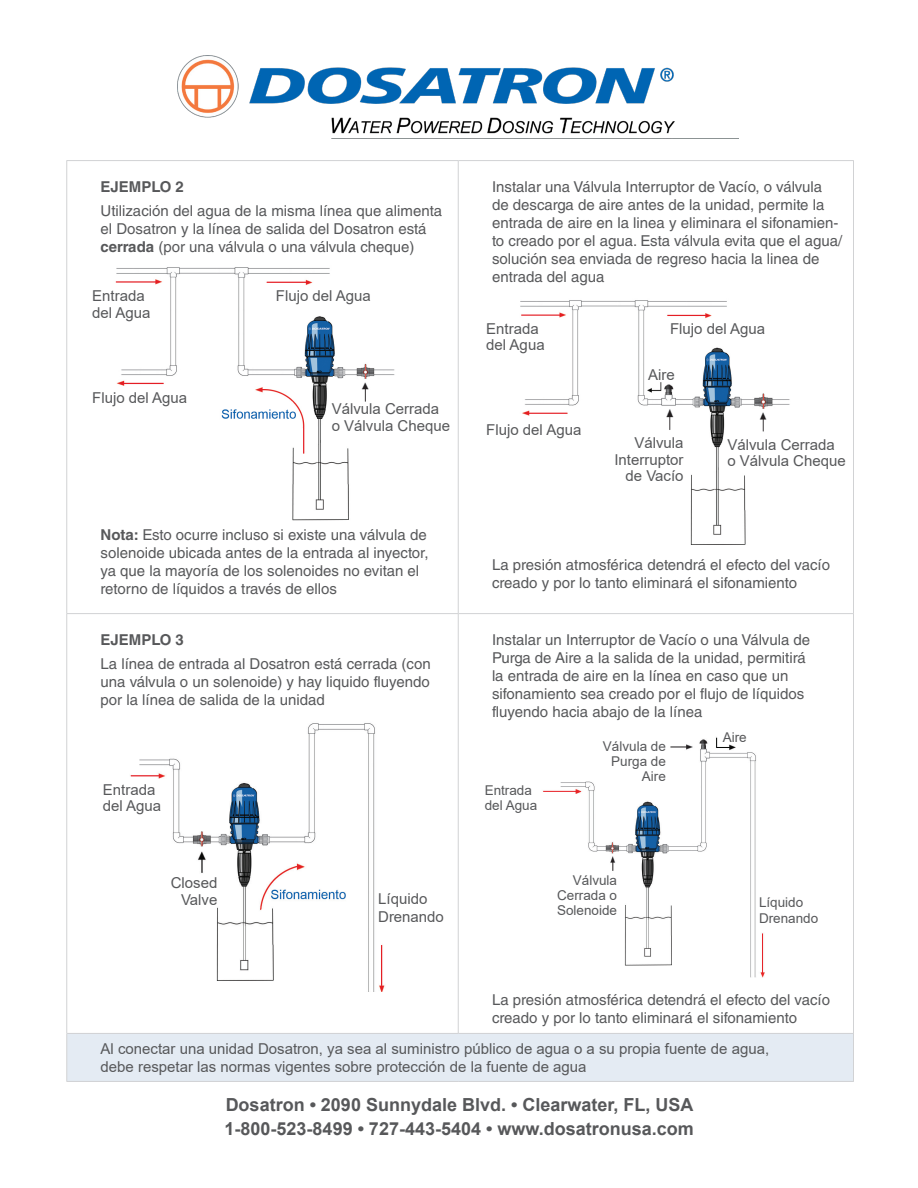
<style>
.page{position:relative;width:918px;height:1188px;background:#fff}
.page>*{position:absolute;margin:0;border:0;box-sizing:border-box;transform-origin:0 0}
.t1{font:700 18px "Arial";color:#57585a}
.t2{font:15px/18px "Helvetica LT Std";color:#57585a}
.t3{font:15px "Arial";color:#57585a}
.t4{font:700 15px "Helvetica LT Std";color:#57585a}
.t5{font:13.5px/14.9px "Arial";color:#57585a;text-align:justify}
.s1{font-weight:700}
</style>
<div class="page">
<div style="left:67px;top:1033px;width:787px;height:48px;background:#e4ebf3"></div>
<hr style="left:66px;top:160px;width:392px;height:1px;background:#d1d2d4">
<hr style="left:66px;top:161px;width:1px;height:452px;background:#d1d2d4">
<hr style="left:458px;top:160px;width:396px;height:1px;background:#d1d2d4">
<hr style="left:458px;top:161px;width:1px;height:452px;background:#d1d2d4">
<hr style="left:853px;top:161px;width:1px;height:452px;background:#d1d2d4">
<hr style="left:66px;top:613px;width:392px;height:1px;background:#d1d2d4">
<hr style="left:66px;top:614px;width:1px;height:419px;background:#d1d2d4">
<hr style="left:458px;top:613px;width:396px;height:1px;background:#d1d2d4">
<hr style="left:458px;top:614px;width:1px;height:419px;background:#d1d2d4">
<hr style="left:853px;top:614px;width:1px;height:419px;background:#d1d2d4">
<hr style="left:66px;top:1033px;width:1px;height:48px;background:#d1d2d4">
<hr style="left:67px;top:1033px;width:391px;height:1px;background:#d1d2d4">
<hr style="left:458px;top:1033px;width:396px;height:1px;background:#d1d2d4">
<hr style="left:853px;top:1034px;width:1px;height:47px;background:#d1d2d4">
<hr style="left:66px;top:1081px;width:392px;height:1px;background:#d1d2d4">
<hr style="left:458px;top:1081px;width:396px;height:1px;background:#d1d2d4">
<img style="left:178px;top:55px;width:497px;height:79px">
<img style="left:115px;top:267px;width:280px;height:254px">
<img style="left:520px;top:300px;width:270px;height:245px">
<img style="left:130px;top:723px;width:255px;height:268px">
<img style="left:543px;top:737px;width:222px;height:241px">
<p class="t4" style="left:101px;top:177px;width:85px">EJEMPLO 2</p>
<p class="t2" style="left:101px;top:201px;width:343px">Utilización del agua de la misma línea que alimenta el Dosatron y la línea de salida del Dosatron está <span class="s1">cerrada</span> (por una válvula o una válvula cheque)</p>
<p class="t3" style="left:92px;top:286px;width:54px">Entrada</p>
<p class="t3" style="left:92px;top:302px;width:60px">del Agua</p>
<p class="t3" style="left:92px;top:387px;width:97px">Flujo del Agua</p>
<p class="t3" style="left:276px;top:286px;width:97px">Flujo del Agua</p>
<p class="t3" style="left:332px;top:399px;width:109px">Válvula Cerrada</p>
<p class="t3" style="left:332px;top:415px;width:120px">o Válvula Cheque</p>
<p class="t2" style="left:101px;top:525px;width:328px"><span class="s1">Nota:</span> Esto ocurre incluso si existe una válvula de</p>
<p class="t2" style="left:101px;top:543px;width:330px">solenoide ubicada antes de la entrada al inyector, ya que la mayoría de los solenoides no evitan el retorno de líquidos a través de ellos</p>
<p class="t4" style="left:101px;top:630px;width:85px">EJEMPLO 3</p>
<p class="t2" style="left:101px;top:654px;width:332px;text-align:justify">La línea de entrada al Dosatron está cerrada (con una válvula o un solenoide) y hay liquido fluyendo por la línea de salida de la unidad</p>
<p class="t3" style="left:103px;top:779px;width:54px">Entrada</p>
<p class="t3" style="left:103px;top:796px;width:60px">del Agua</p>
<p class="t3" style="left:171px;top:873px;width:48px">Closed</p>
<p class="t3" style="left:181px;top:889px;width:38px">Valve</p>
<p class="t3" style="left:378px;top:888px;width:51px">Líquido</p>
<p class="t3" style="left:378px;top:906px;width:67px">Drenando</p>
<p class="t2" style="left:492px;top:177px;width:332px">Instalar una Válvula Interruptor de Vacío, o válvula</p>
<p class="t2" style="left:492px;top:195px;width:334px">de descarga de aire antes de la unidad, permite la</p>
<p class="t2" style="left:492px;top:213px;width:352px">entrada de aire en la linea y eliminara el sifonamien&shy;to creado por el agua. Esta válvula evita que el agua/ solución sea enviada de regreso hacia la linea de entrada del agua</p>
<p class="t3" style="left:486px;top:318px;width:54px">Entrada</p>
<p class="t3" style="left:486px;top:335px;width:60px">del Agua</p>
<p class="t3" style="left:486px;top:420px;width:97px">Flujo del Agua</p>
<p class="t3" style="left:670px;top:318px;width:97px">Flujo del Agua</p>
<p class="t3" style="left:648px;top:365px;width:28px">Aire</p>
<p class="t3" style="left:634px;top:433px;width:51px">Válvula</p>
<p class="t3" style="left:614px;top:449px;width:71px">Interruptor</p>
<p class="t3" style="left:626px;top:466px;width:60px">de Vacío</p>
<p class="t3" style="left:727px;top:434px;width:109px">Válvula Cerrada</p>
<p class="t3" style="left:727px;top:451px;width:120px">o Válvula Cheque</p>
<p class="t2" style="left:492px;top:555px;width:340px">La presión atmosférica detendrá el efecto del vacío creado y por lo tanto eliminará el sifonamiento</p>
<p class="t2" style="left:492px;top:630px;width:320px">Instalar un Interruptor de Vacío o una Válvula de</p>
<p class="t2" style="left:492px;top:648px;width:315px">Purga de Aire a la salida de la unidad, permitirá</p>
<p class="t2" style="left:492px;top:666px;width:298px">la entrada de aire en la línea en caso que un</p>
<p class="t2" style="left:492px;top:684px;width:314px">sifonamiento sea creado por el flujo de líquidos</p>
<p class="t2" style="left:492px;top:702px;width:212px">fluyendo hacia abajo de la línea</p>
<p class="t5" style="left:485px;top:783px;width:49px">Entrada</p>
<p class="t5" style="left:485px;top:798px;width:54px">del Agua</p>
<p class="t5" style="left:603px;top:739px;width:65px;text-align:right">Válvula de<br>Purga de<br>Aire</p>
<p class="t5" style="left:557px;top:873px;width:62px;text-indent:16px">Válvula Cerrada o Solenoide</p>
<p class="t5" style="left:723px;top:730px;width:26px">Aire</p>
<p class="t5" style="left:759px;top:895px;width:46px">Líquido</p>
<p class="t5" style="left:759px;top:911px;width:61px">Drenando</p>
<p class="t2" style="left:492px;top:990px;width:340px">La presión atmosférica detendrá el efecto del vacío creado y por lo tanto eliminará el sifonamiento</p>
<p class="t3" style="left:101px;top:1038px;width:670px">Al conectar una unidad Dosatron, ya sea al suministro público de agua o a su propia fuente de agua,</p>
<p class="t3" style="left:101px;top:1056px;width:488px">debe respetar las normas vigentes sobre protección de la fuente de agua</p>
<p class="t1" style="left:226px;top:1092px;width:469px">Dosatron • 2090 Sunnydale Blvd. • Clearwater, FL, USA</p>
<p class="t1" style="left:225px;top:1116px;width:471px">1-800-523-8499 • 727-443-5404 • www.dosatronusa.com</p>
</div>
